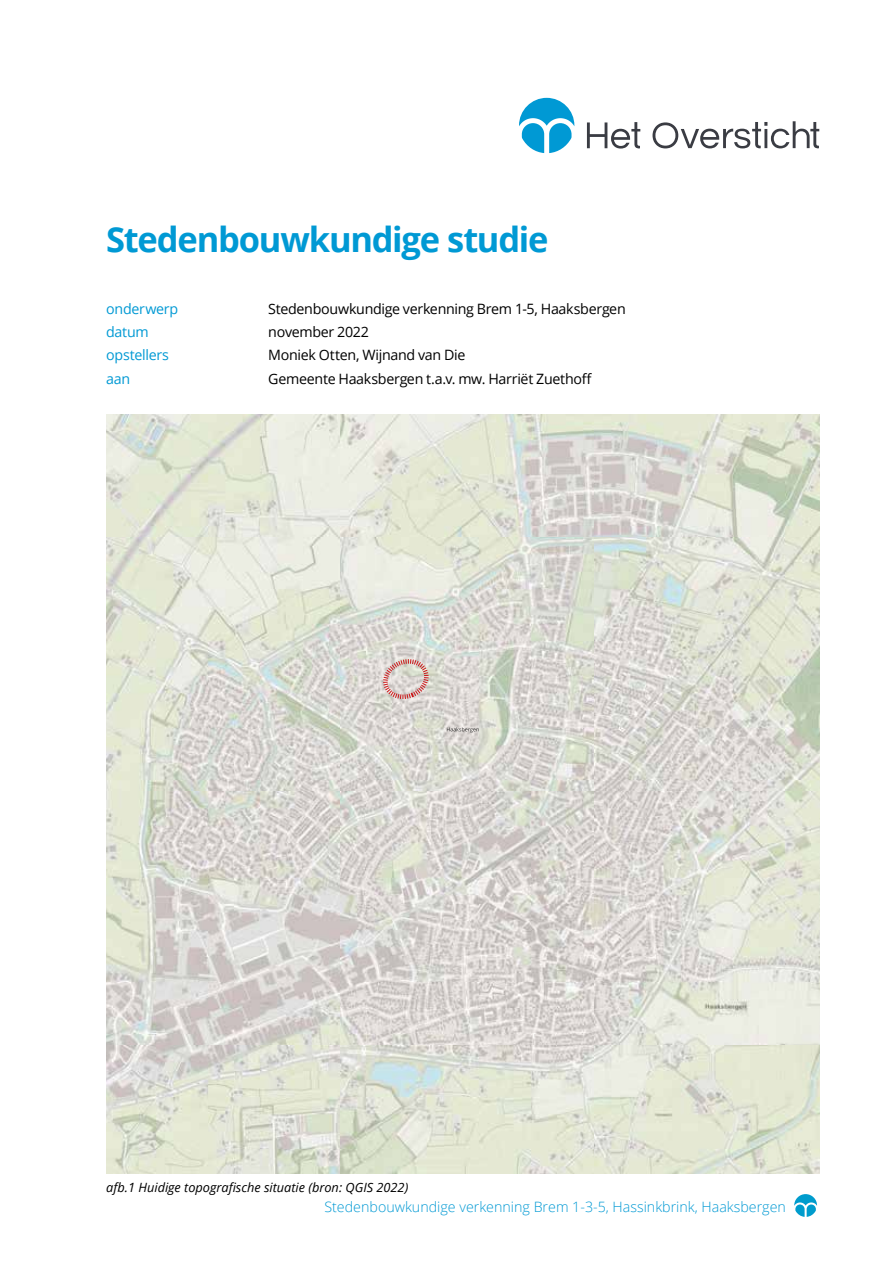
<style>
.page{position:relative;width:893px;height:1263px;background:#fff}
.page>*{position:absolute;margin:0;border:0;box-sizing:border-box;transform-origin:0 0}
.t1{font:700 34.5px "Open Sans";letter-spacing:-.035em;color:#0099d4}
.t2{font:14.25px "Open Sans";letter-spacing:-.02em;color:#000}
.t3{font:300 14.25px "Open Sans";color:#0099d4}
.t4{font:14.25px "Open Sans";letter-spacing:-.02em;color:#0099d4}
.t5{font:italic 12.75px "Open Sans";color:#000}
</style>
<div class="page">
<svg style="left:519px;top:98px;width:55px;height:55px"></svg>
<svg style="left:652px;top:121px;width:167px;height:28px"></svg>
<svg style="left:587px;top:122px;width:53px;height:27px"></svg>
<svg style="left:794px;top:1194px;width:23px;height:23px"></svg>
<svg style="left:106px;top:415px;width:713px;height:759px;background:#ddddd3"></svg>
<svg style="left:447px;top:727px;width:32px;height:6px"></svg>
<svg style="left:382px;top:658px;width:47px;height:42px;background:#d9c1bc"></svg>
<h1 class="t1" style="left:106px;top:215px;width:444px">Stedenbouwkundige studie</h1>
<p class="t4" style="left:106px;top:299px;width:73px">onderwerp</p>
<p class="t2" style="left:268px;top:299px;width:359px">Stedenbouwkundige verkenning Brem 1-5, Haaksbergen</p>
<p class="t4" style="left:106px;top:322px;width:44px">datum</p>
<p class="t2" style="left:268px;top:322px;width:102px">november 2022</p>
<p class="t4" style="left:106px;top:345px;width:64px">opstellers</p>
<p class="t2" style="left:268px;top:345px;width:199px">Moniek Otten, Wijnand van Die</p>
<p class="t4" style="left:106px;top:369px;width:25px">aan</p>
<p class="t2" style="left:268px;top:369px;width:325px">Gemeente Haaksbergen t.a.v. mw. Harriët Zuethoff</p>
<p class="t5" style="left:106px;top:1178px;width:303px">afb.1 Huidige topografische situatie (bron: QGIS 2022)</p>
<p class="t3" style="left:324px;top:1197px;width:463px">Stedenbouwkundige verkenning Brem 1-3-5, Hassinkbrink, Haaksbergen</p>
</div>
